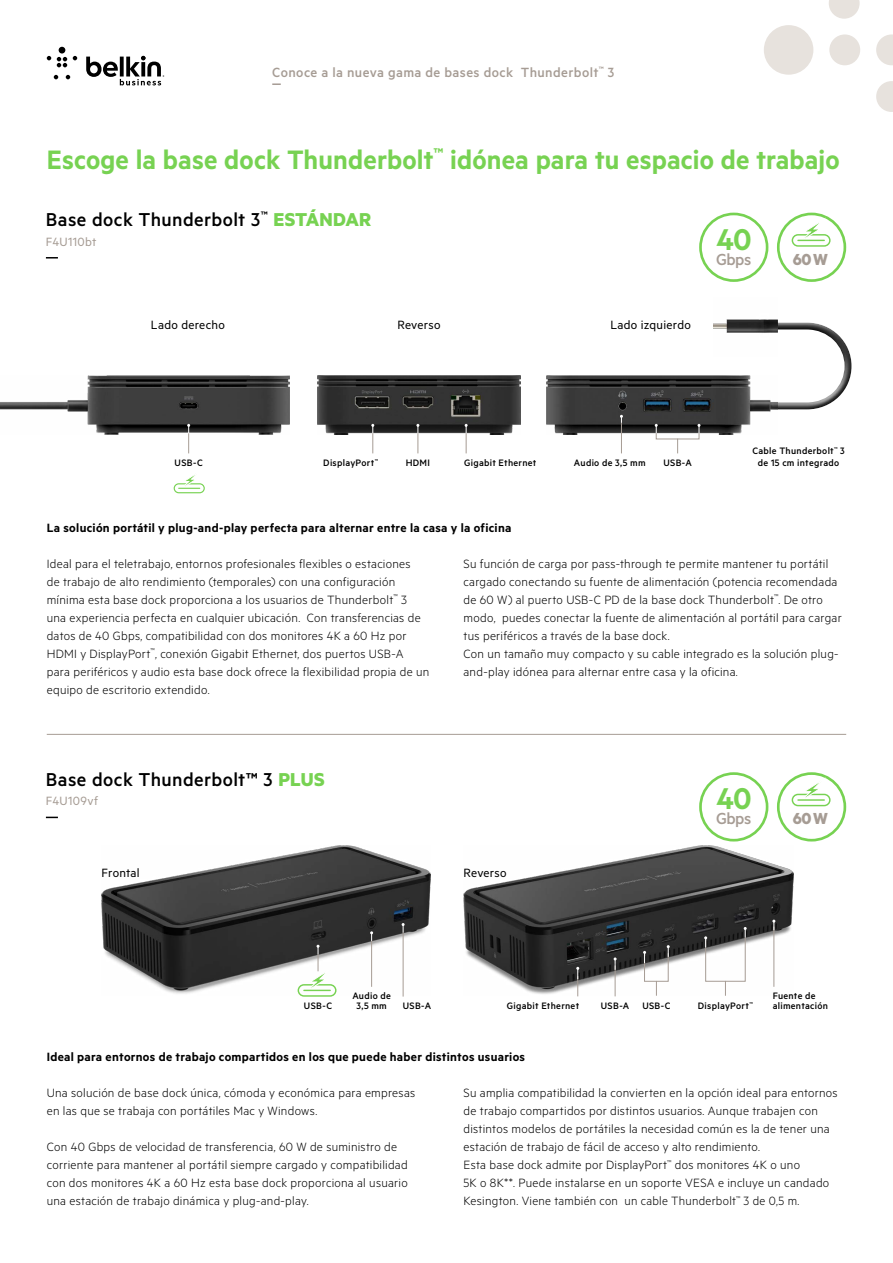
<style>
.page{position:relative;width:893px;height:1263px;background:#fff}
.page>*{position:absolute;margin:0;border:0;box-sizing:border-box;transform-origin:0 0}
.t1{font:600 30px "Metric";letter-spacing:.005em;color:#77d252}
.t2{font:500 21px "Metric";letter-spacing:.02em;color:#000}
.t3{font:500 18px "Metric";letter-spacing:-.03em;color:#a69c94}
.t4{font:700 18px "Metric";letter-spacing:.025em;color:#a69c94}
.t5{font:500 15px "Metric";letter-spacing:.025em;color:#a69c94}
.t6{font:300 13.5px/18px "Metric";letter-spacing:.02em;color:#000}
.t7{font:600 13.5px "Metric";letter-spacing:.025em;color:#000}
.t8{font:13.5px "Metric";letter-spacing:.02em;color:#000}
.t9{font:13.5px "Metric";letter-spacing:.02em;color:#a69c94}
.t10{font:500 10.5px/10.5px "Metric";letter-spacing:.03em;color:#000;text-align:center}
.t11{font:500 6.15px "Metric";color:#000}
.s1{font-weight:700;color:#77d252}
</style>
<div class="page">
<img style="left:101px;top:845px;width:330px;height:150px">
<img style="left:463px;top:845px;width:330px;height:150px">
<svg style="left:576px;top:967px;width:3px;height:29px"></svg>
<hr style="left:371px;top:941px;width:1px;height:46px;background:#a69c94">
<svg style="left:370px;top:931px;width:3px;height:10px"></svg>
<hr style="left:403px;top:932px;width:1px;height:64px;background:#a69c94">
<svg style="left:402px;top:923px;width:3px;height:9px"></svg>
<hr style="left:615px;top:965px;width:1px;height:31px;background:#a69c94">
<svg style="left:614px;top:957px;width:3px;height:13px"></svg>
<hr style="left:773px;top:927px;width:1px;height:60px;background:#a69c94">
<svg style="left:772px;top:920px;width:3px;height:10px"></svg>
<svg style="left:656px;top:982px;width:1px;height:14px"></svg>
<div style="left:644px;top:953px;width:25px;height:29px;border:1px solid #a69c94"></div>
<svg style="left:667px;top:945px;width:3px;height:12px"></svg>
<svg style="left:643px;top:951px;width:3px;height:12px"></svg>
<div style="left:705px;top:937px;width:41px;height:45px;border:1px solid #a69c94"></div>
<svg style="left:725px;top:981px;width:1px;height:15px"></svg>
<svg style="left:744px;top:927px;width:3px;height:10px"></svg>
<svg style="left:704px;top:936px;width:3px;height:11px"></svg>
<div style="left:762px;top:323px;width:99px;height:88px;background:#000;opacity:.75"></div>
<img style="left:713px;top:319px;width:65px;height:38px">
<img style="left:546px;top:376px;width:232px;height:59px">
<img style="left:317px;top:376px;width:204px;height:59px">
<img style="left:0;top:376px;width:289px;height:59px">
<svg style="left:465px;top:424px;width:3px;height:29px"></svg>
<svg style="left:187px;top:424px;width:3px;height:29px"></svg>
<hr style="left:621px;top:423px;width:1px;height:30px;background:#a69c94">
<svg style="left:620px;top:415px;width:3px;height:8px"></svg>
<svg style="left:416px;top:424px;width:3px;height:29px"></svg>
<svg style="left:371px;top:424px;width:3px;height:29px"></svg>
<svg style="left:677px;top:439px;width:1px;height:14px"></svg>
<svg style="left:655px;top:424px;width:3px;height:9px"></svg>
<svg style="left:697px;top:424px;width:3px;height:9px"></svg>
<div style="left:656px;top:433px;width:43px;height:6px;border:1px solid #a69c94"></div>
<div style="left:59px;top:47px;width:6px;height:7px;background:#000;border-radius:50%"></div>
<svg style="left:47px;top:56px;width:4px;height:4px"></svg>
<svg style="left:73px;top:56px;width:4px;height:4px"></svg>
<svg style="left:57px;top:57px;width:10px;height:10px"></svg>
<svg style="left:54px;top:75px;width:4px;height:4px"></svg>
<svg style="left:66px;top:75px;width:4px;height:4px"></svg>
<svg style="left:86px;top:56px;width:78px;height:29px"></svg>
<svg style="left:764px;top:0;width:129px;height:112px"></svg>
<svg style="left:272px;top:83px;width:9px;height:2px"></svg>
<div style="left:777px;top:772px;width:69px;height:69px;border:3px solid #77d252;border-radius:50%"></div>
<div style="left:792px;top:794px;width:39px;height:12px;border:1px solid #77d252;border-radius:6px"></div>
<svg style="left:795px;top:776px;width:33px;height:29px"></svg>
<hr style="left:797px;top:799px;width:28px;height:2px;background:#77d252">
<div style="left:699px;top:772px;width:69px;height:69px;border:3px solid #77d252;border-radius:50%"></div>
<svg style="left:46px;top:817px;width:12px;height:1px"></svg>
<div style="left:298px;top:984px;width:38px;height:13px;border:1px solid #77d252;border-radius:6px"></div>
<svg style="left:301px;top:945px;width:33px;height:50px"></svg>
<hr style="left:47px;top:734px;width:799px;height:1px;background:#a69c94">
<div style="left:777px;top:213px;width:69px;height:69px;border:3px solid #77d252;border-radius:50%"></div>
<div style="left:792px;top:234px;width:39px;height:13px;border:1px solid #77d252;border-radius:6px"></div>
<svg style="left:795px;top:216px;width:33px;height:30px"></svg>
<div style="left:699px;top:213px;width:69px;height:69px;border:3px solid #77d252;border-radius:50%"></div>
<svg style="left:46px;top:257px;width:12px;height:2px"></svg>
<div style="left:174px;top:483px;width:31px;height:10px;border:1px solid #77d252;border-radius:5px"></div>
<svg style="left:177px;top:475px;width:26px;height:17px"></svg>
<hr style="left:892px;top:882px;width:1px;height:381px;background:#f5f4f1">
<p class="t5" style="left:272px;top:63px;width:344px">Conoce a la nueva gama de bases dock Thunderbolt<sup>™</sup> 3</p>
<h1 class="t1" style="left:47px;top:142px;width:794px">Escoge la base dock Thunderbolt<sup>™</sup> idónea para tu espacio de trabajo</h1>
<h2 class="t2" style="left:46px;top:207px;width:327px">Base dock Thunderbolt 3<sup>™</sup> <span class="s1">ESTÁNDAR</span></h2>
<p class="t9" style="left:46px;top:234px;width:52px">F4U110bt</p>
<p class="t8" style="left:151px;top:317px;width:75px">Lado derecho</p>
<p class="t8" style="left:397px;top:317px;width:45px">Reverso</p>
<p class="t8" style="left:610px;top:317px;width:82px">Lado izquierdo</p>
<h3 class="t3" style="left:716px;top:249px;width:37px"><sup>40</sup>Gbps</h3>
<h3 class="t4" style="left:793px;top:248px;width:36px">60W</h3>
<p class="t10" style="left:752px;top:445px;width:94px">Cable Thunderbolt<sup>™</sup> 3</p>
<p class="t11" style="left:375px;top:457px;width:5px">™</p>
<p class="t10" style="left:663px;top:457px;width:30px">USB-A</p>
<p class="t10" style="left:175px;top:457px;width:30px">USB-C</p>
<p class="t10" style="left:464px;top:457px;width:74px">Gigabit Ethernet</p>
<p class="t10" style="left:574px;top:457px;width:73px">Audio de 3,5 mm</p>
<p class="t10" style="left:323px;top:457px;width:53px">DisplayPort</p>
<p class="t10" style="left:406px;top:457px;width:26px">HDMI</p>
<p class="t10" style="left:758px;top:457px;width:83px">de 15 cm integrado</p>
<p class="t7" style="left:47px;top:519px;width:466px">La solución portátil y plug-and-play perfecta para alternar entre la casa y la oficina</p>
<p class="t6" style="left:463px;top:554px;width:380px">Su función de carga por pass-through te permite mantener tu portátil cargado conectando su fuente de alimentación (potencia recomendada de 60 W) al puerto USB-C PD de la base dock Thunderbolt<sup>™</sup>. De otro modo, puedes conectar la fuente de alimentación al portátil para cargar tus periféricos a través de la base dock.<br>Con un tamaño muy compacto y su cable integrado es la solución plug&shy;and-play idónea para alternar entre casa y la oficina.</p>
<p class="t6" style="left:47px;top:554px;width:384px">Ideal para el teletrabajo, entornos profesionales flexibles o estaciones<br>de trabajo de alto rendimiento (temporales) con una configuración mínima esta base dock proporciona a los usuarios de Thunderbolt<sup>™</sup> 3 una experiencia perfecta en cualquier ubicación. Con transferencias de datos de 40 Gbps, compatibilidad con dos monitores 4K a 60 Hz por HDMI y DisplayPort<sup>™</sup>, conexión Gigabit Ethernet, dos puertos USB-A para periféricos y audio esta base dock ofrece la flexibilidad propia de un equipo de escritorio extendido.</p>
<h2 class="t2" style="left:46px;top:767px;width:280px">Base dock Thunderbolt™ 3 <span class="s1">PLUS</span></h2>
<p class="t9" style="left:46px;top:793px;width:54px">F4U109vf</p>
<p class="t8" style="left:102px;top:865px;width:40px">Frontal</p>
<p class="t8" style="left:463px;top:865px;width:45px">Reverso</p>
<h3 class="t3" style="left:716px;top:808px;width:37px"><sup>40</sup>Gbps</h3>
<h3 class="t4" style="left:793px;top:808px;width:36px">60W</h3>
<p class="t10" style="left:352px;top:990px;width:40px">Audio de<br>3,5 mm</p>
<p class="t10" style="left:601px;top:1000px;width:30px">USB-A</p>
<p class="t10" style="left:304px;top:1000px;width:30px">USB-C</p>
<p class="t10" style="left:403px;top:1000px;width:30px">USB-A</p>
<p class="t10" style="left:507px;top:1000px;width:74px">Gigabit Ethernet</p>
<p class="t10" style="left:773px;top:990px;width:44px">Fuente de</p>
<p class="t11" style="left:749px;top:1000px;width:5px">™</p>
<p class="t10" style="left:642px;top:1000px;width:30px">USB-C</p>
<p class="t10" style="left:698px;top:1000px;width:53px">DisplayPort</p>
<p class="t10" style="left:773px;top:1000px;width:57px">alimentación</p>
<p class="t7" style="left:47px;top:1049px;width:480px">Ideal para entornos de trabajo compartidos en los que puede haber distintos usuarios</p>
<p class="t6" style="left:463px;top:1083px;width:376px">Su amplia compatibilidad la convierten en la opción ideal para entornos de trabajo compartidos por distintos usuarios. Aunque trabajen con distintos modelos de portátiles la necesidad común es la de tener una estación de trabajo de fácil de acceso y alto rendimiento.<br>Esta base dock admite por DisplayPort<sup>™</sup> dos monitores 4K o uno<br>5K o 8K**. Puede instalarse en un soporte VESA e incluye un candado Kesington. Viene también con un cable Thunderbolt<sup>™</sup> 3 de 0,5 m.</p>
<p class="t6" style="left:47px;top:1083px;width:370px">Una solución de base dock única, cómoda y económica para empresas en las que se trabaja con portátiles Mac y Windows.</p>
<p class="t6" style="left:47px;top:1137px;width:363px">Con 40 Gbps de velocidad de transferencia, 60 W de suministro de corriente para mantener al portátil siempre cargado y compatibilidad con dos monitores 4K a 60 Hz esta base dock proporciona al usuario una estación de trabajo dinámica y plug-and-play.</p>
</div>
